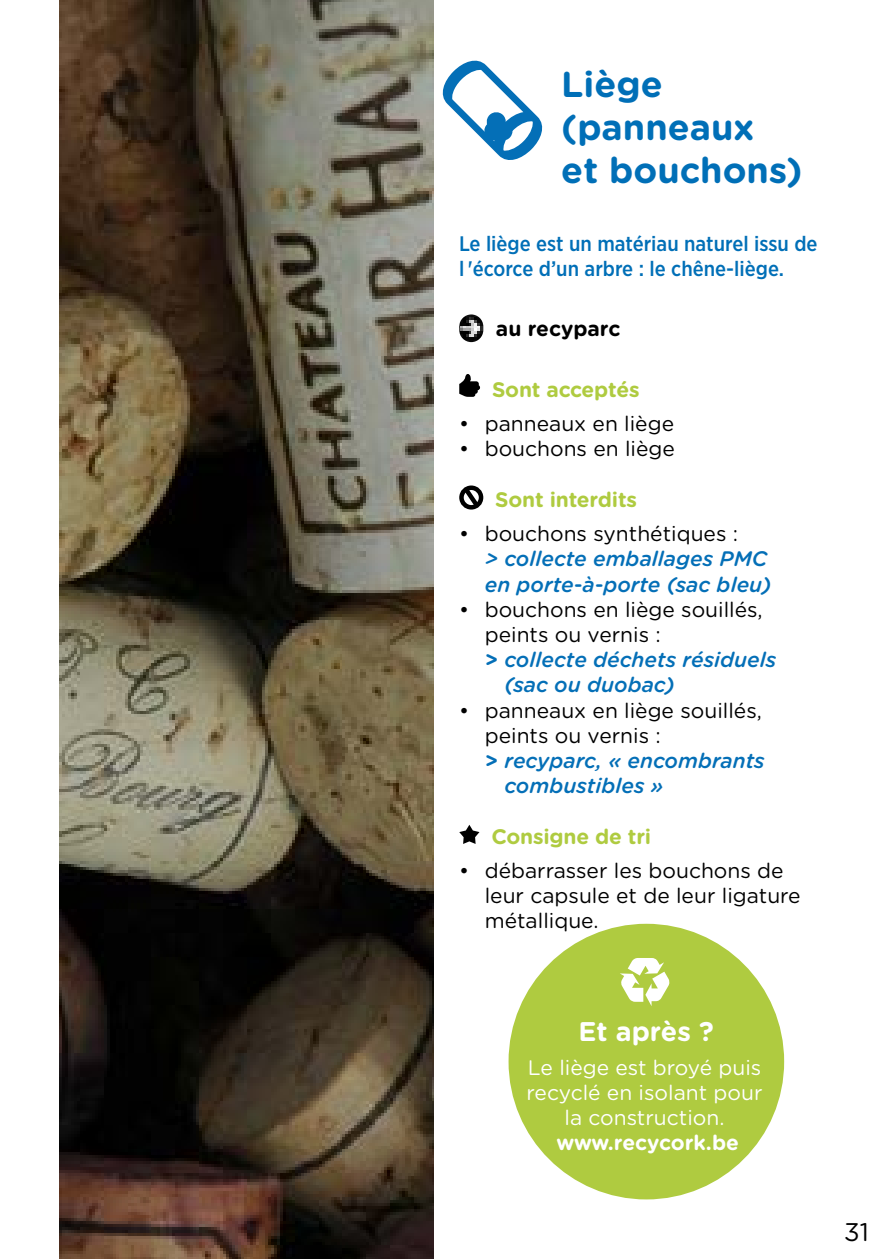
<style>
.page{position:relative;width:893px;height:1259px;background:#fff}
.page>*{position:absolute;margin:0;border:0;box-sizing:border-box;transform-origin:0 0}
.t1{font:700 36px/43.2px "Gotham Rounded";color:#006fb7}
.t2{font:700 27px "Gotham Rounded";color:#fff}
.t3{font:25.5px "Gotham Rounded";color:#000}
.t4{font:21px/25.2px "Gotham Rounded";color:#000}
.t5{font:italic 500 21px/25.2px "Gotham Rounded";color:#046fb7}
.t6{font:500 21px/25.2px "Gotham Narrow";color:#006fb7}
.t7{font:21px/25.2px "Gotham Rounded";color:#fff;text-align:center}
.t8{font:700 21px "Gotham Rounded";letter-spacing:-.01em;color:#afcb40}
.t9{font:700 21px "Gotham Rounded";letter-spacing:-.005em;color:#fff}
.t10{font:700 21px "Gotham Rounded";color:#000}
.s1{font-weight:700;font-style:normal}
</style>
<div class="page">
<img style="left:60px;top:0;width:374px;height:1259px">
<img style="left:459px;top:314px;width:24px;height:28px;border-radius:12px">
<svg style="left:459px;top:374px;width:21px;height:23px"></svg>
<div style="left:459px;top:485px;width:24px;height:24px;border:4px solid #000;border-radius:50%"></div>
<svg style="left:460px;top:485px;width:23px;height:25px"></svg>
<svg style="left:459px;top:825px;width:20px;height:19px"></svg>
<svg style="left:442px;top:60px;width:101px;height:100px"></svg>
<div style="left:509px;top:923px;width:275px;height:276px;background:#afcb40;border-radius:50%"></div>
<svg style="left:620px;top:958px;width:50px;height:48px"></svg>
<h1 class="t1" style="left:561px;top:61px;width:243px">Liège (panneaux<br>et bouchons)</h1>
<p class="t6" style="left:459px;top:231px;width:360px">Le liège est un matériau naturel issu de l 'écorce d’un arbre : le chêne-liège.</p>
<p class="t10" style="left:496px;top:313px;width:126px">au recyparc</p>
<p class="t8" style="left:492px;top:374px;width:149px">Sont acceptés</p>
<p class="t4" style="left:459px;top:409px;width:216px">• panneaux en liège</p>
<p class="t4" style="left:459px;top:435px;width:217px">• bouchons en liège</p>
<p class="t8" style="left:495px;top:484px;width:143px">Sont interdits</p>
<p class="t4" style="left:459px;top:520px;width:280px">• bouchons synthétiques :</p>
<p class="t5" style="left:485px;top:545px;width:288px">&gt; collecte emballages PMC en porte-à-porte (sac bleu)</p>
<p class="t4" style="left:459px;top:596px;width:305px">• bouchons en liège souillés,</p>
<p class="t4" style="left:485px;top:621px;width:178px">peints ou vernis :</p>
<p class="t5" style="left:485px;top:646px;width:293px"><span class="s1">&gt;</span> collecte déchets résiduels</p>
<p class="t5" style="left:504px;top:671px;width:172px">(sac ou duobac)</p>
<p class="t4" style="left:459px;top:696px;width:304px">• panneaux en liège souillés,</p>
<p class="t4" style="left:485px;top:722px;width:178px">peints ou vernis :</p>
<p class="t5" style="left:485px;top:747px;width:281px"><span class="s1">&gt;</span> recyparc, « encombrants</p>
<p class="t5" style="left:504px;top:772px;width:160px">combustibles »</p>
<p class="t8" style="left:491px;top:821px;width:161px">Consigne de tri</p>
<p class="t4" style="left:485px;top:856px;width:317px;text-indent:-26px">• débarrasser les bouchons de leur capsule et de leur ligature métallique.</p>
<p class="t2" style="left:578px;top:1011px;width:137px">Et après ?</p>
<p class="t7" style="left:527px;top:1053px;width:237px">Le liège est broyé puis recyclé en isolant pour la construction.</p>
<p class="t9" style="left:556px;top:1127px;width:184px">www.recycork.be</p>
<p class="t3" style="left:844px;top:1214px;width:26px">31</p>
</div>
